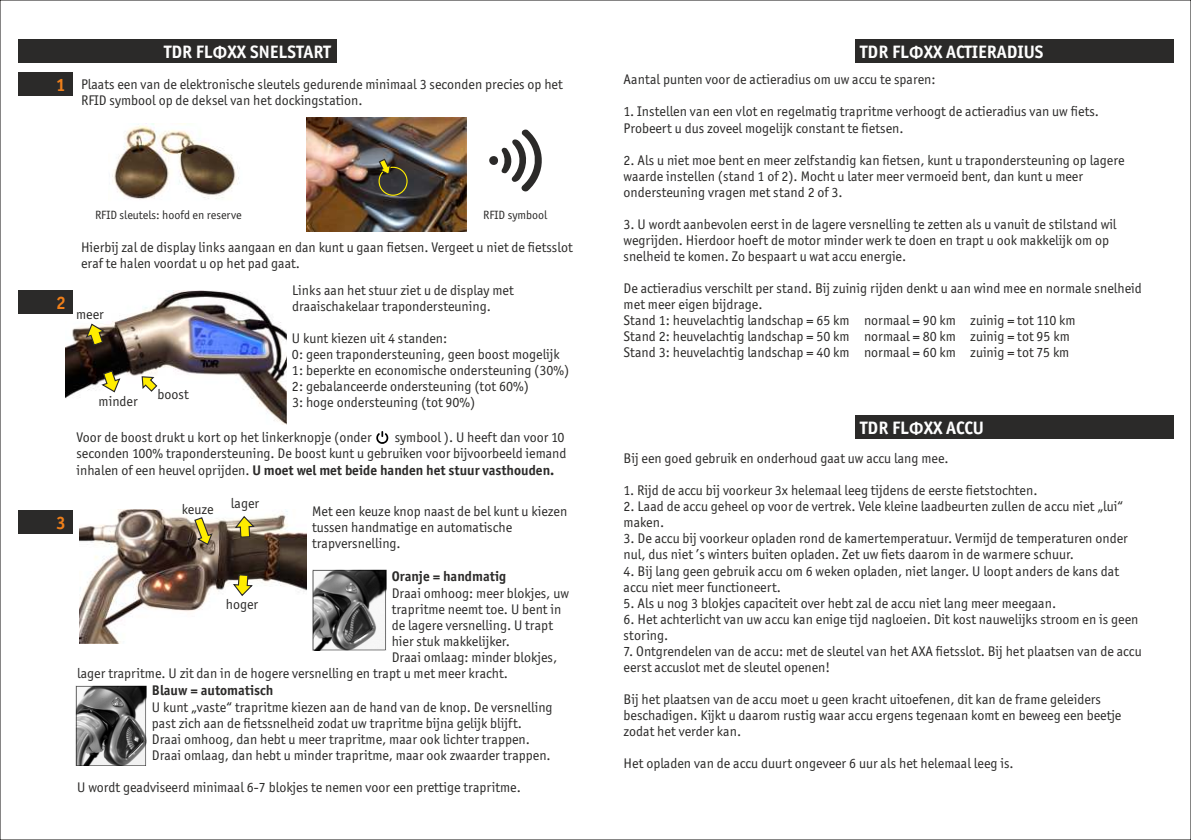
<style>
.page{position:relative;width:1191px;height:840px;background:#fff}
.page>*{position:absolute;margin:0;border:0;box-sizing:border-box;transform-origin:0 0}
.t1{font:700 18px "Officina San ITC";color:#fefefe}
.t2{font:700 18px "Officina San ITC";color:#ef7f1a}
.t3{font:14px/16px "Officina San ITC";color:#2b2a29}
.t4{font:700 14px "Officina San ITC";color:#2b2a29}
.t5{font:12px "Officina San ITC";color:#2b2a29}
.s1{font-family:"Calibri"}
.s2{font-weight:700}
</style>
<div class="page">
<img style="left:80px;top:509px;width:226px;height:134px">
<img style="left:312px;top:569px;width:74px;height:80px">
<svg style="left:313px;top:570px;width:72px;height:79px"></svg>
<svg style="left:76px;top:685px;width:70px;height:80px;background:#707070"></svg>
<div style="left:18px;top:39px;width:318px;height:23px;background:#2b2a29"></div>
<div style="left:855px;top:39px;width:318px;height:23px;background:#2b2a29"></div>
<div style="left:855px;top:415px;width:318px;height:23px;background:#2b2a29"></div>
<div style="left:18px;top:72px;width:54px;height:23px;background:#2b2a29"></div>
<div style="left:18px;top:509px;width:54px;height:24px;background:#2b2a29"></div>
<img style="left:112px;top:123px;width:127px;height:77px">
<img style="left:306px;top:117px;width:161px;height:114px">
<svg style="left:489px;top:129px;width:53px;height:63px"></svg>
<img style="left:65px;top:290px;width:222px;height:134px">
<svg style="left:85px;top:322px;width:21px;height:24px"></svg>
<svg style="left:100px;top:369px;width:21px;height:24px"></svg>
<svg style="left:141px;top:375px;width:17px;height:17px"></svg>
<svg style="left:193px;top:516px;width:21px;height:29px"></svg>
<svg style="left:376px;top:431px;width:12px;height:12px"></svg>
<div style="left:378px;top:167px;width:29px;height:29px;border:1px solid #ffed00;border-radius:50%"></div>
<svg style="left:378px;top:158px;width:14px;height:18px"></svg>
<svg style="left:233px;top:514px;width:23px;height:24px"></svg>
<svg style="left:232px;top:573px;width:22px;height:23px"></svg>
<div style="left:18px;top:290px;width:54px;height:23px;background:#2b2a29"></div>
<p class="t2" style="left:56px;top:78px;width:11px">1</p>
<p class="t2" style="left:56px;top:296px;width:11px">2</p>
<p class="t2" style="left:56px;top:515px;width:11px">3</p>
<p class="t1" style="left:164px;top:45px;width:168px">TDR FL<span class="s1">Φ</span>XX SNELSTART</p>
<p class="t1" style="left:860px;top:45px;width:185px">TDR FL<span class="s1">Φ</span>XX ACTIERADIUS</p>
<p class="t3" style="left:81px;top:77px;width:483px">Plaats een van de elektronische sleutels gedurende minimaal 3 seconden precies op het<br>RFID symbool op de deksel van het dockingstation.</p>
<p class="t5" style="left:95px;top:210px;width:148px">RFID sleutels: hoofd en reserve</p>
<p class="t5" style="left:483px;top:210px;width:66px">RFID symbool</p>
<p class="t3" style="left:81px;top:240px;width:493px">Hierbij zal de display links aangaan en dan kunt u gaan fietsen. Vergeet u niet de fietsslot eraf te halen voordat u op het pad gaat.</p>
<p class="t3" style="left:292px;top:283px;width:223px">Links aan het stuur ziet u de display met draaischakelaar trapondersteuning.</p>
<p class="t3" style="left:292px;top:331px;width:279px">U kunt kiezen uit 4 standen:<br>0: geen trapondersteuning, geen boost mogelijk 1: beperkte en economische ondersteuning (30%)<br>2: gebalanceerde ondersteuning (tot 60%)<br>3: hoge ondersteuning (tot 90%)</p>
<p class="t3" style="left:76px;top:307px;width:29px">meer</p>
<p class="t3" style="left:157px;top:387px;width:33px">boost</p>
<p class="t3" style="left:76px;top:430px;width:297px">Voor de boost drukt u kort op het linkerknopje (onder</p>
<p class="t3" style="left:99px;top:394px;width:41px">minder</p>
<p class="t3" style="left:76px;top:430px;width:491px;text-indent:318px">symbool ). U heeft dan voor 10 seconden 100% trapondersteuning. De boost kunt u gebruiken voor bijvoorbeeld iemand inhalen of een heuvel oprijden. <span class="s2">U moet wel met beide handen het stuur vasthouden.</span></p>
<p class="t3" style="left:231px;top:496px;width:30px">lager</p>
<p class="t3" style="left:182px;top:502px;width:33px">keuze</p>
<p class="t3" style="left:312px;top:504px;width:257px">Met een keuze knop naast de bel kunt u kiezen tussen handmatige en automatische trapversnelling.</p>
<p class="t4" style="left:392px;top:571px;width:116px">Oranje = handmatig</p>
<p class="t3" style="left:392px;top:586px;width:179px">Draai omhoog: meer blokjes, uw</p>
<p class="t3" style="left:392px;top:602px;width:171px">trapritme neemt toe. U bent in</p>
<p class="t3" style="left:392px;top:618px;width:163px">de lagere versnelling. U trapt</p>
<p class="t3" style="left:392px;top:634px;width:120px">hier stuk makkelijker.</p>
<p class="t3" style="left:392px;top:650px;width:167px">Draai omlaag: minder blokjes,</p>
<p class="t3" style="left:77px;top:666px;width:432px">lager trapritme. U zit dan in de hogere versnelling en trapt u met meer kracht.</p>
<p class="t4" style="left:152px;top:684px;width:123px">Blauw = automatisch</p>
<p class="t3" style="left:152px;top:699px;width:402px">U kunt „vaste“ trapritme kiezen aan de hand van de knop. De versnelling past zich aan de fietssnelheid zodat uw trapritme bijna gelijk blijft.<br>Draai omhoog, dan hebt u meer trapritme, maar ook lichter trappen.<br>Draai omlaag, dan hebt u minder trapritme, maar ook zwaarder trappen.</p>
<p class="t3" style="left:77px;top:780px;width:445px">U wordt geadviseerd minimaal 6-7 blokjes te nemen voor een prettige trapritme.</p>
<p class="t3" style="left:226px;top:597px;width:34px">hoger</p>
<p class="t3" style="left:623px;top:73px;width:313px">Aantal punten voor de actieradius om uw accu te sparen:</p>
<p class="t3" style="left:623px;top:105px;width:477px">1. Instellen van een vlot en regelmatig trapritme verhoogt de actieradius van uw fiets.<br>Probeert u dus zoveel mogelijk constant te fietsen.</p>
<p class="t3" style="left:623px;top:153px;width:502px">2. Als u niet moe bent en meer zelfstandig kan fietsen, kunt u trapondersteuning op lagere waarde instellen (stand 1 of 2). Mocht u later meer vermoeid bent, dan kunt u meer ondersteuning vragen met stand 2 of 3.</p>
<p class="t3" style="left:623px;top:217px;width:494px">3. U wordt aanbevolen eerst in de lagere versnelling te zetten als u vanuit de stilstand wil wegrijden. Hierdoor hoeft de motor minder werk te doen en trapt u ook makkelijk om op snelheid te komen. Zo bespaart u wat accu energie.</p>
<p class="t3" style="left:623px;top:281px;width:520px">De actieradius verschilt per stand. Bij zuinig rijden denkt u aan wind mee en normale snelheid met meer eigen bijdrage.<br>Stand 1: heuvelachtig landschap = 65 km normaal = 90 km zuinig = tot 110 km<br>Stand 2: heuvelachtig landschap = 50 km normaal = 80 km zuinig = tot 95 km<br>Stand 3: heuvelachtig landschap = 40 km normaal = 60 km zuinig = tot 75 km</p>
<p class="t1" style="left:860px;top:420px;width:125px">TDR FL<span class="s1">Φ</span>XX ACCU</p>
<p class="t3" style="left:623px;top:451px;width:326px">Bij een goed gebruik en onderhoud gaat uw accu lang mee.</p>
<p class="t3" style="left:623px;top:483px;width:415px">1. Rijd de accu bij voorkeur 3x helemaal leeg tijdens de eerste fietstochten.</p>
<p class="t3" style="left:623px;top:499px;width:501px">2. Laad de accu geheel op voor de vertrek. Vele kleine laadbeurten zullen de accu niet „lui“ maken.</p>
<p class="t3" style="left:623px;top:531px;width:506px">3. De accu bij voorkeur opladen rond de kamertemperatuur. Vermijd de temperaturen onder nul, dus niet ’s winters buiten opladen. Zet uw fiets daarom in de warmere schuur.</p>
<p class="t3" style="left:623px;top:563px;width:497px">4. Bij lang geen gebruik accu om 6 weken opladen, niet langer. U loopt anders de kans dat accu niet meer functioneert.</p>
<p class="t3" style="left:623px;top:595px;width:434px">5. Als u nog 3 blokjes capaciteit over hebt zal de accu niet lang meer meegaan.</p>
<p class="t3" style="left:623px;top:611px;width:516px">6. Het achterlicht van uw accu kan enige tijd nagloeien. Dit kost nauwelijks stroom en is geen storing.</p>
<p class="t3" style="left:623px;top:643px;width:519px">7. Ontgrendelen van de accu: met de sleutel van het AXA fietsslot. Bij het plaatsen van de accu eerst accuslot met de sleutel openen!</p>
<p class="t3" style="left:623px;top:692px;width:499px">Bij het plaatsen van de accu moet u geen kracht uitoefenen, dit kan de frame geleiders beschadigen. Kijkt u daarom rustig waar accu ergens tegenaan komt en beweeg een beetje zodat het verder kan.</p>
<p class="t3" style="left:623px;top:756px;width:391px">Het opladen van de accu duurt ongeveer 6 uur als het helemaal leeg is.</p>
</div>
